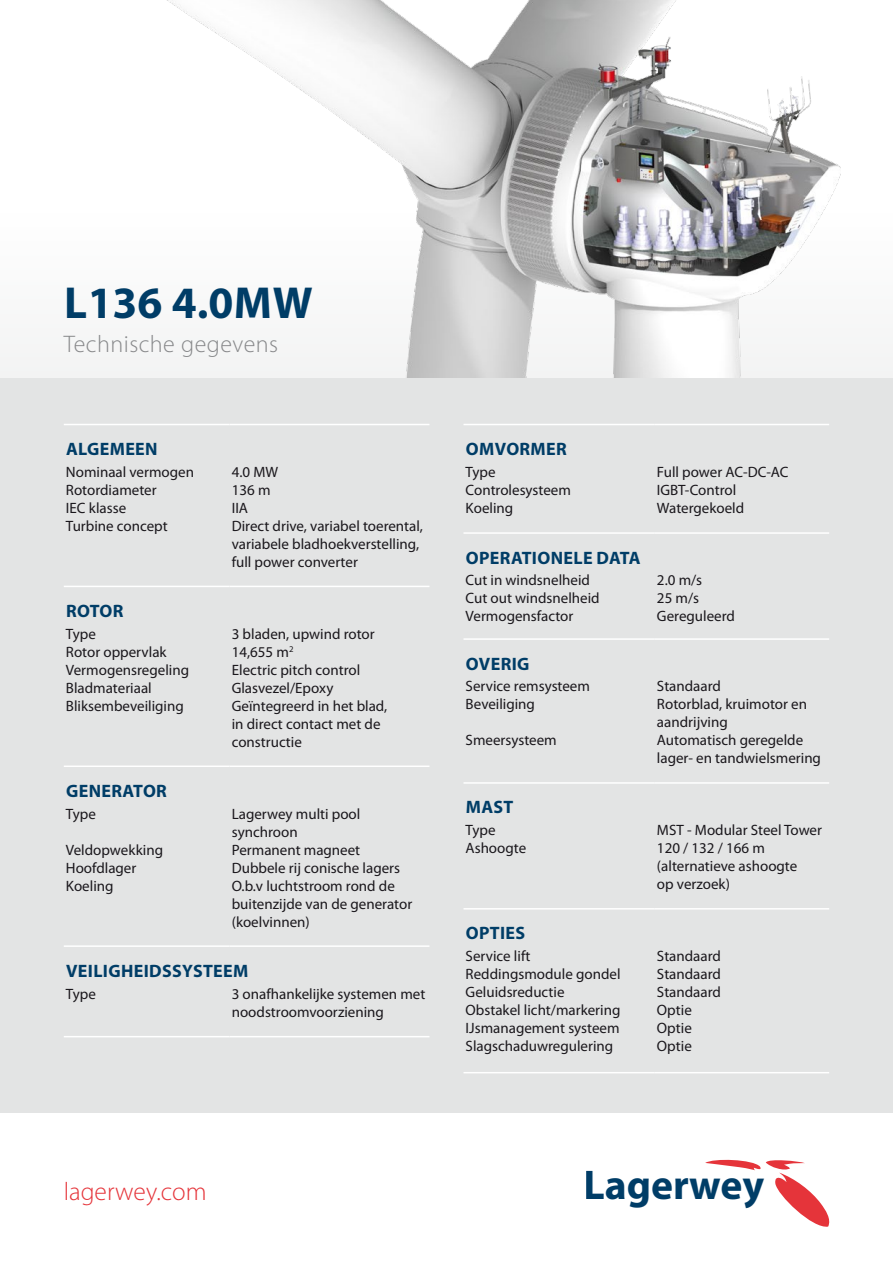
<style>
.page{position:relative;width:893px;height:1263px;background:#e3e4e4}
.page>*{position:absolute;margin:0;border:0;box-sizing:border-box;transform-origin:0 0}
.t1{font:700 45px "Myriad Pro";letter-spacing:.01em;color:#003d67}
.t2{font:700 41.7px "Myriad Pro";color:#003d67}
.t3{font:300 25.5px "Myriad Pro";color:#e5343a}
.t4{font:300 24px "Myriad Pro";letter-spacing:.02em;color:#87888a}
.t5{font:700 18px "Myriad Pro";letter-spacing:.02em;color:#003d67}
.t6{font:15px/18px "Myriad Pro";color:#1a171c}
</style>
<div class="page">
<div style="left:0;top:1113px;width:893px;height:150px;background:#fff"></div>
<hr style="left:64px;top:586px;width:166px;height:1px;background:#fff">
<hr style="left:230px;top:586px;width:199px;height:1px;background:#fff">
<hr style="left:64px;top:424px;width:166px;height:1px;background:#fff">
<hr style="left:230px;top:424px;width:199px;height:1px;background:#fff">
<hr style="left:64px;top:765px;width:166px;height:2px;background:#fff">
<hr style="left:230px;top:765px;width:199px;height:2px;background:#fff">
<hr style="left:64px;top:945px;width:166px;height:2px;background:#fff">
<hr style="left:230px;top:945px;width:199px;height:2px;background:#fff">
<hr style="left:64px;top:1036px;width:166px;height:1px;background:#fff">
<hr style="left:230px;top:1036px;width:199px;height:1px;background:#fff">
<hr style="left:463px;top:638px;width:192px;height:2px;background:#fff">
<hr style="left:655px;top:638px;width:174px;height:2px;background:#fff">
<hr style="left:463px;top:782px;width:192px;height:2px;background:#fff">
<hr style="left:655px;top:782px;width:174px;height:2px;background:#fff">
<hr style="left:463px;top:908px;width:192px;height:1px;background:#fff">
<hr style="left:655px;top:908px;width:174px;height:1px;background:#fff">
<hr style="left:463px;top:532px;width:192px;height:2px;background:#fff">
<hr style="left:655px;top:532px;width:174px;height:2px;background:#fff">
<hr style="left:463px;top:424px;width:192px;height:1px;background:#fff">
<hr style="left:655px;top:424px;width:174px;height:1px;background:#fff">
<hr style="left:463px;top:1072px;width:192px;height:1px;background:#fff">
<hr style="left:655px;top:1072px;width:174px;height:1px;background:#fff">
<div style="left:0;top:0;width:893px;height:378px;background:#fff"></div>
<svg style="left:705px;top:1160px;width:124px;height:67px"></svg>
<img style="left:86px;top:0;width:807px;height:378px">
<h1 class="t1" style="left:64px;top:273px;width:250px">L136 4.0MW</h1>
<h3 class="t4" style="left:64px;top:330px;width:216px">Technische gegevens</h3>
<p class="t5" style="left:66px;top:437px;width:93px">ALGEMEEN</p>
<p class="t6" style="left:66px;top:463px;width:130px">Nominaal vermogen<br>Rotordiameter<br>IEC klasse<br>Turbine concept</p>
<p class="t6" style="left:232px;top:463px;width:193px">4.0 MW<br>136 m<br>IIA<br>Direct drive, variabel toerental, variabele bladhoekverstelling, full power converter</p>
<p class="t5" style="left:66px;top:599px;width:59px">ROTOR</p>
<p class="t6" style="left:66px;top:624px;width:125px">Type<br>Rotor oppervlak<br>Vermogensregeling<br>Bladmateriaal<br>Bliksembeveiliging</p>
<p class="t6" style="left:232px;top:624px;width:157px">3 bladen, upwind rotor<br>14,655 m<sup>2<br></sup>Electric pitch control<br>Glasvezel/Epoxy<br>Geïntegreerd in het blad, in direct contact met de constructie</p>
<p class="t5" style="left:66px;top:779px;width:102px">GENERATOR</p>
<p class="t6" style="left:66px;top:804px;width:31px">Type</p>
<p class="t6" style="left:66px;top:840px;width:99px">Veldopwekking<br>Hoofdlager<br>Koeling</p>
<p class="t6" style="left:232px;top:804px;width:182px">Lagerwey multi pool synchroon<br>Permanent magneet<br>Dubbele rij conische lagers<br>O.b.v luchtstroom rond de buitenzijde van de generator (koelvinnen)</p>
<p class="t5" style="left:66px;top:959px;width:184px">VEILIGHEIDSSYSTEEM</p>
<p class="t6" style="left:66px;top:984px;width:31px">Type</p>
<p class="t6" style="left:232px;top:984px;width:195px">3 onafhankelijke systemen met noodstroomvoorziening</p>
<p class="t5" style="left:466px;top:437px;width:103px">OMVORMER</p>
<p class="t6" style="left:466px;top:463px;width:107px">Type<br>Controlesysteem<br>Koeling</p>
<p class="t6" style="left:657px;top:463px;width:133px">Full power AC-DC-AC<br>IGBT-Control<br>Watergekoeld</p>
<p class="t5" style="left:466px;top:546px;width:176px">OPERATIONELE DATA</p>
<p class="t6" style="left:466px;top:571px;width:136px">Cut in windsnelheid<br>Cut out windsnelheid<br>Vermogensfactor</p>
<p class="t6" style="left:657px;top:571px;width:79px">2.0 m/s<br>25 m/s<br>Gereguleerd</p>
<p class="t5" style="left:466px;top:652px;width:65px">OVERIG</p>
<p class="t6" style="left:466px;top:677px;width:126px">Service remsysteem<br>Beveiliging</p>
<p class="t6" style="left:466px;top:731px;width:93px">Smeersysteem</p>
<p class="t6" style="left:657px;top:677px;width:166px">Standaard<br>Rotorblad, kruimotor en aandrijving<br>Automatisch geregelde lager- en tandwielsmering</p>
<p class="t5" style="left:466px;top:796px;width:49px">MAST</p>
<p class="t6" style="left:466px;top:821px;width:62px">Type<br>Ashoogte</p>
<p class="t6" style="left:657px;top:821px;width:167px">MST - Modular Steel Tower<br>120 / 132 / 166 m (alternatieve ashoogte<br>op verzoek)</p>
<p class="t5" style="left:466px;top:921px;width:61px">OPTIES</p>
<p class="t6" style="left:466px;top:947px;width:156px">Service lift<br>Reddingsmodule gondel<br>Geluidsreductie<br>Obstakel licht/markering<br>IJsmanagement systeem<br>Slagschaduwregulering</p>
<p class="t6" style="left:657px;top:947px;width:66px">Standaard<br>Standaard<br>Standaard<br>Optie<br>Optie<br>Optie</p>
<h3 class="t3" style="left:64px;top:1176px;width:144px">lagerwey.com</h3>
<h2 class="t2" style="left:583px;top:1158px;width:182px">Lagerwey</h2>
</div>
